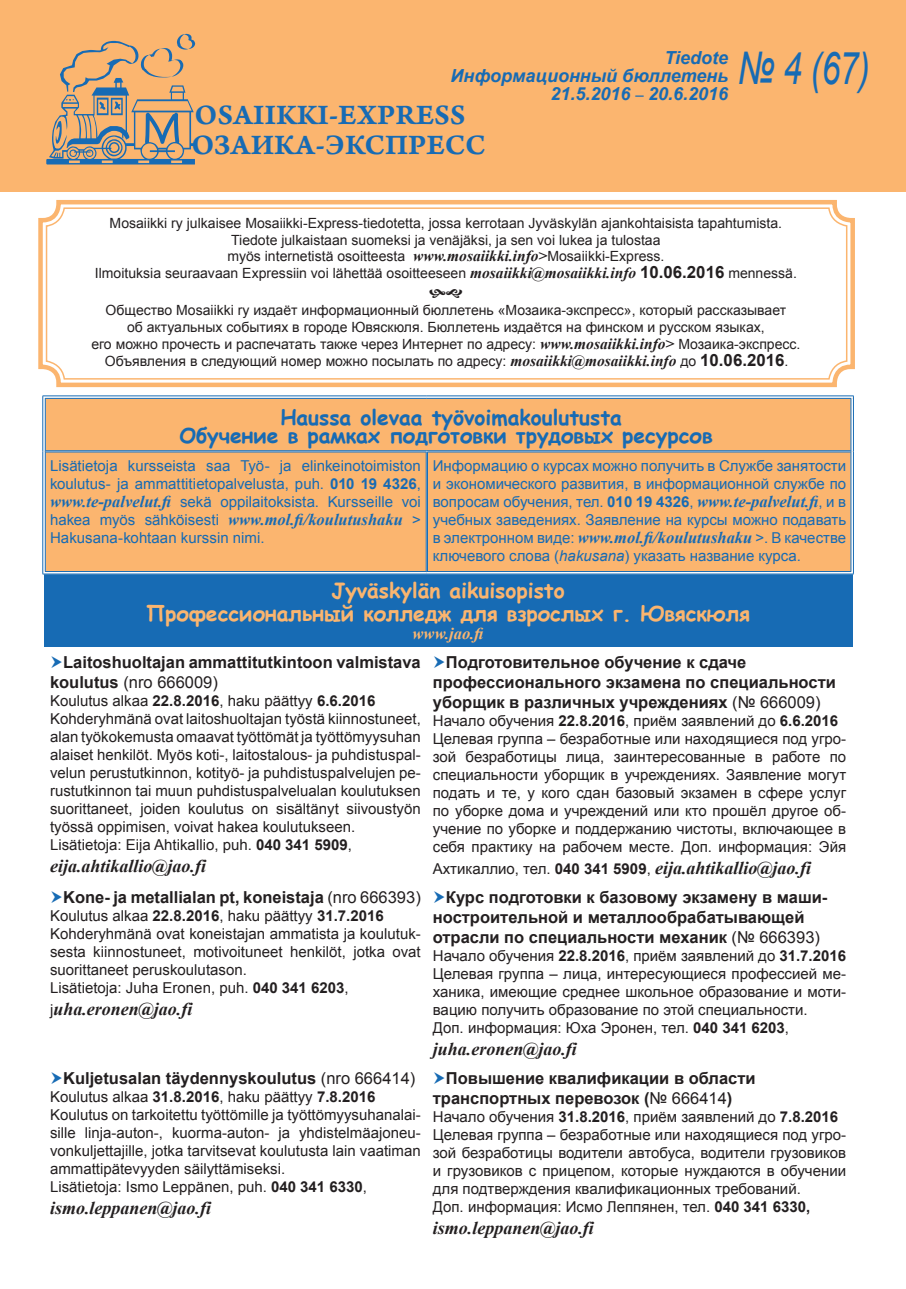
<style>
.page{position:relative;width:906px;height:1289px;background:#fff}
.page>*{position:absolute;margin:0;border:0;box-sizing:border-box;transform-origin:0 0}
.t1{font:97.2px "Toy Train";color:#176bb4}
.t2{font:italic 45px "Arial";color:#176bb4;scale:.75 1}
.t3{font:29.7px/29.7px "Arno Pro Smbd Caption";color:#176bb4}
.t4{font:700 21px/18px "Comic Sans MS";color:#176bb4;text-align:center}
.t5{font:700 21px/22.5px "Comic Sans MS";color:#fbb56f;text-align:center}
.t6{font:italic 700 18px "Times New Roman";color:#231f20}
.t7{font:italic 700 18px/18px "Arial";color:#176bb4;text-align:right}
.t8{font:700 16.5px/19.8px "Arial";color:#231f20}
.t9{font:italic 700 16.5px "Times New Roman";color:#176bb4}
.t10{font:italic 700 16.5px "Times New Roman";color:#fbb56f}
.t11{font:15px/18px "Arial";color:#231f20}
.t12{font:15px/18px "Arial";color:#176bb4;text-align:justify}
.t13{font:14.1px/16.8px "Arial";color:#231f20;text-align:center}
.s1{font-weight:400;font-style:normal;font-size:15px}
.s2{font-family:"Times New Roman";font-weight:700;font-style:italic;font-size:15.45px}
.s3{font-weight:700;font-size:16.8px}
.s4{font-weight:700}
.s5{font-family:"Times New Roman";font-weight:700;font-style:italic;font-size:16.5px}
.s6{font-family:"Arial";font-weight:400;font-style:normal;font-size:15px}
.s7{font-style:italic}
.s8{font-weight:400}
.s9{font-family:"Arial";font-style:normal;font-size:15px}
</style>
<div class="page">
<div style="left:1px;top:0;width:905px;height:191px;background:#fbb56f"></div>
<svg style="left:38px;top:200px;width:817px;height:188px"></svg>
<div style="left:46px;top:207px;width:801px;height:172px;border:2px solid #fbb56f;border-radius:18px"></div>
<div style="left:44px;top:397px;width:808px;height:54px;background:#fbb56f"></div>
<div style="left:46px;top:453px;width:804px;height:118px;background:#fbb56f"></div>
<div style="left:44px;top:572px;width:808px;height:75px;background:#176bb4"></div>
<hr style="left:43px;top:395px;width:384px;height:3px;background:#fff">
<hr style="left:43px;top:398px;width:3px;height:53px;background:#fff">
<hr style="left:427px;top:395px;width:426px;height:3px;background:#fff">
<hr style="left:850px;top:398px;width:3px;height:53px;background:#fff">
<hr style="left:43px;top:571px;width:384px;height:3px;background:#fff">
<hr style="left:427px;top:571px;width:426px;height:3px;background:#fff">
<hr style="left:43px;top:395px;width:384px;height:1px;background:#176bb4">
<hr style="left:45px;top:398px;width:382px;height:1px;background:#176bb4">
<hr style="left:43px;top:396px;width:1px;height:55px;background:#176bb4">
<hr style="left:45px;top:398px;width:1px;height:53px;background:#176bb4">
<hr style="left:427px;top:395px;width:426px;height:1px;background:#176bb4">
<hr style="left:427px;top:398px;width:424px;height:1px;background:#176bb4">
<hr style="left:850px;top:398px;width:1px;height:53px;background:#176bb4">
<hr style="left:853px;top:396px;width:1px;height:55px;background:#176bb4">
<hr style="left:43px;top:451px;width:1px;height:122px;background:#176bb4">
<hr style="left:45px;top:451px;width:1px;height:120px;background:#176bb4">
<hr style="left:850px;top:451px;width:1px;height:120px;background:#176bb4">
<hr style="left:853px;top:451px;width:1px;height:122px;background:#176bb4">
<hr style="left:46px;top:450px;width:381px;height:1px;background:#176bb4">
<hr style="left:46px;top:452px;width:380px;height:1px;background:#176bb4">
<hr style="left:427px;top:450px;width:423px;height:1px;background:#176bb4">
<hr style="left:427px;top:452px;width:423px;height:1px;background:#176bb4">
<hr style="left:426px;top:452px;width:1px;height:119px;background:#176bb4">
<hr style="left:427px;top:452px;width:1px;height:119px;background:#176bb4">
<hr style="left:45px;top:571px;width:382px;height:1px;background:#176bb4">
<hr style="left:43px;top:573px;width:384px;height:1px;background:#176bb4">
<hr style="left:427px;top:571px;width:424px;height:1px;background:#176bb4">
<hr style="left:427px;top:573px;width:426px;height:1px;background:#176bb4">
<svg style="left:429px;top:289px;width:33px;height:9px"></svg>
<h1 class="t1" style="left:47px;top:74px;width:149px">M</h1>
<p class="t7" style="left:450px;top:49px;width:279px">Tiedote<br>Информационный бюллетень<br>21.5.2016 <span class="s1">–</span> 20.6.2016</p>
<h2 class="t2" style="left:738px;top:39px;width:177px">№ 4 (67)</h2>
<h3 class="t3" style="left:191px;top:101px;width:296px">OSAIIKKI-EXPRESS<br>ОЗАИКА-ЭКСПРЕСС</h3>
<p class="t13" style="left:95px;top:214px;width:703px">Mosaiikki ry julkaisee Mosaiikki-Express-tiedotetta, jossa kerrotaan Jyväskylän ajankohtaisista tapahtumista.<br>Tiedote julkaistaan suomeksi ja venäjäksi, ja sen voi lukea ja tulostaa<br>myös internetistä osoitteesta <span class="s2">www.mosaiikki.info&gt;</span>Mosaiikki-Express.<br>Ilmoituksia seuraavaan Expressiin voi lähettää osoitteeseen <span class="s2">mosaiikki@mosaiikki.info</span> <span class="s3">10.06.2016</span> mennessä.</p>
<p class="t13" style="left:91px;top:302px;width:710px">Общество Mosaiikki ry издаёт информационный бюллетень «Мозаика-экспресс», который рассказывает<br>об актуальных событиях в городе Ювяскюля. Бюллетень издаётся на финском и русском языках,<br>его можно прочесть и распечатать также через Интернет по адресу: <span class="s2">www.mosaiikki.info&gt;</span> Мозаика-экспресс.<br>Объявления в следующий номер можно посылать по адресу: <span class="s2">mosaiikki@mosaiikki.info</span> до <span class="s3">10.06.2016</span>.</p>
<h3 class="t4" style="left:179px;top:407px;width:535px">Haussa olevaa työvoimakoulutusta<br>Обучение в рамках подготовки трудовых ресурсов</h3>
<p class="t12" style="left:50px;top:456px;width:372px">Lisätietoja kursseista saa Työ- ja elinkeinotoimiston koulutus- ja ammattitietopalvelusta, puh. <span class="s4">010 19 4326</span>, <span class="s5">www.te-palvelut.fi</span> sekä oppilaitoksista. Kursseille voi</p>
<p class="t9" style="left:50px;top:508px;width:372px"><span class="s6">hakea myös sähköisesti</span> www.mol.fi/koulutushaku <span class="s6">&gt;</span></p>
<p class="t12" style="left:50px;top:528px;width:216px">Hakusana-kohtaan kurssin nimi.</p>
<p class="t12" style="left:433px;top:456px;width:415px">Информацию о курсах можно получить в Службе занятости и экономического развития, в информационной службе по вопросам обучения, тел. <span class="s4">010 19 4326</span>, <span class="s5">www.te-palvelut.fi</span>, и в учебных заведениях. Заявление на курсы можно подавать в электронном виде: <span class="s5">www.mol.fi/koulutushaku</span> &gt;. В качестве ключевого слова (<span class="s7">hakusana</span>) указать название курса.</p>
<h3 class="t5" style="left:146px;top:578px;width:605px">Jyväskylän aikuisopisto<br>Профессиональный колледж для взрослых г. Ювяскюля</h3>
<p class="t10" style="left:412px;top:621px;width:75px">www.jao.fi</p>
<p class="t8" style="left:50px;top:653px;width:372px;text-indent:13px">Laitoshuoltajan ammattitutkintoon valmistava koulutus <span class="s8">(nro 666009)</span></p>
<p class="t11" style="left:50px;top:692px;width:372px">Koulutus alkaa <span class="s4">22.8.2016</span>, haku päättyy <span class="s4">6.6.2016<br></span>Kohderyhmänä ovat laitoshuoltajan työstä kiinnostuneet, alan työkokemusta omaavat työttömät ja työttömyysuhan alaiset henkilöt. Myös koti-, laitostalous- ja puhdistuspal&shy;velun perustutkinnon, kotityö- ja puhdistuspalvelujen pe&shy;rustutkinnon tai muun puhdistuspalvelualan koulutuksen suorittaneet, joiden koulutus on sisältänyt siivoustyön työssä oppimisen, voivat hakea koulutukseen.<br>Lisätietoja: Eija Ahtikallio, puh. <span class="s4">040 341 5909</span>,</p>
<p class="t6" style="left:50px;top:853px;width:158px">eija.ahtikallio@jao.fi</p>
<p class="t8" style="left:433px;top:653px;width:404px;text-indent:13px">Подготовительное обучение к сдаче профессионального экзамена по специальности уборщик в различных учреждениях <span class="s8">(№ 666009)</span></p>
<p class="t11" style="left:433px;top:711px;width:415px">Начало обучения <span class="s4">22.8.2016</span>, приём заявлений до <span class="s4">6.6.2016<br></span>Целевая группа – безработные или находящиеся под угро&shy;зой безработицы лица, заинтересованные в работе по специальности уборщик в учреждениях. Заявление могут подать и те, у кого сдан базовый экзамен в сфере услуг по уборке дома и учреждений или кто прошёл другое об&shy;учение по уборке и поддержанию чистоты, включающее в себя практику на рабочем месте. Доп. информация: Эйя</p>
<p class="t6" style="left:433px;top:855px;width:380px"><span class="s6">Ахтикаллио, тел.</span> <span class="s9">040 341 5909</span><span class="s6">,</span> eija.ahtikallio@jao.fi</p>
<p class="t8" style="left:63px;top:888px;width:359px">Kone- ja metallialan pt, koneistaja <span class="s8">(nro 666393)</span></p>
<p class="t11" style="left:50px;top:907px;width:372px">Koulutus alkaa <span class="s4">22.8.2016</span>, haku päättyy <span class="s4">31.7.2016<br></span>Kohderyhmänä ovat koneistajan ammatista ja koulutuk&shy;sesta kiinnostuneet, motivoituneet henkilöt, jotka ovat suorittaneet peruskoulutason.<br>Lisätietoja: Juha Eronen, puh. <span class="s4">040 341 6203</span>,</p>
<p class="t6" style="left:50px;top:996px;width:144px"><span class="s6">j</span>uha.eronen@jao.fi</p>
<p class="t8" style="left:63px;top:1069px;width:354px">Kuljetusalan täydennyskoulutus <span class="s8">(nro 666414)</span></p>
<p class="t11" style="left:50px;top:1088px;width:372px">Koulutus alkaa <span class="s4">31.8.2016</span>, haku päättyy <span class="s4">7.8.2016<br></span>Koulutus on tarkoitettu työttömille ja työttömyysuhanalai&shy;sille linja-auton-, kuorma-auton- ja yhdistelmäajoneu&shy;vonkuljettajille, jotka tarvitsevat koulutusta lain vaatiman ammattipätevyyden säilyttämiseksi.<br>Lisätietoja: Ismo Leppänen, puh. <span class="s4">040 341 6330</span>,</p>
<p class="t6" style="left:50px;top:1195px;width:162px">ismo.leppanen@jao.fi</p>
<p class="t8" style="left:433px;top:888px;width:396px;text-indent:13px">Курс подготовки к базовому экзамену в маши&shy;ностроительной и металлообрабатывающей отрасли по специальности механик <span class="s8">(№ 666393)</span></p>
<p class="t11" style="left:433px;top:946px;width:415px">Начало обучения <span class="s4">22.8.2016</span>, приём заявлений до <span class="s4">31.7.2016<br></span>Целевая группа – лица, интересующиеся профессией ме&shy;ханика, имеющие среднее школьное образование и моти&shy;вацию получить образование по этой специальности.<br>Доп. информация: Юха Эронен, тел. <span class="s4">040 341 6203</span>,</p>
<p class="t6" style="left:433px;top:1035px;width:146px">juha.eronen@jao.fi</p>
<p class="t8" style="left:433px;top:1069px;width:324px;text-indent:13px">Повышение квалификации в области транспортных перевозок (<span class="s8">№ 666414</span>)</p>
<p class="t11" style="left:433px;top:1107px;width:415px">Начало обучения <span class="s4">31.8.2016</span>, приём заявлений до <span class="s4">7.8.2016<br></span>Целевая группа – безработные или находящиеся под угро&shy;зой безработицы водители автобуса, водители грузовиков и грузовиков с прицепом, которые нуждаются в обучении для подтверждения квалификационных требований.<br>Доп. информация: Исмо Леппянен, тел. <span class="s4">040 341 6330,</span></p>
<p class="t6" style="left:433px;top:1215px;width:162px">ismo.leppanen@jao.fi</p>
</div>
